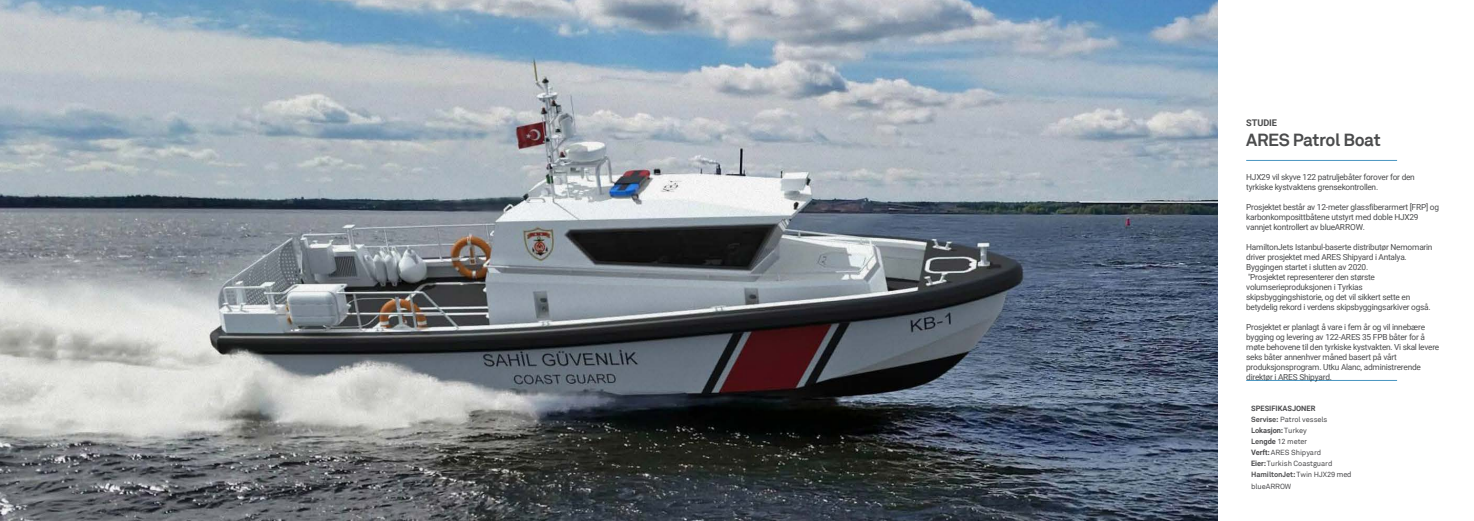
<style>
.page{position:relative;width:1474px;height:521px;background:#fff}
.page>*{position:absolute;margin:0;border:0;box-sizing:border-box;transform-origin:0 0}
.t1{font:700 17.5px "Akkurat";letter-spacing:-.02em;color:#4b4c4d}
.t2{font:700 9.19px "Roboto";letter-spacing:-.01em;color:#4b4c4d}
.t3{font:8.31px/10px "Roboto";letter-spacing:-.03em;color:#4b4c4d}
.t4{font:7.44px/11.2px "Akkurat";letter-spacing:-.01em;color:#4d4d4f}
.t5{font:700 7.44px "Roboto";color:#4d4d4f}
.s1{font-weight:700}
.s2{font-family:"Roboto";font-weight:700}
.s3{font-family:"Akkurat"}
.s4{font-family:"Akkurat";font-weight:400}
.s5{font-family:"Roboto"}
</style>
<div class="page">
<img style="left:0;top:0;width:1217px;height:521px">
<hr style="left:1246px;top:160px;width:150px;height:1px;background:#4794c0">
<hr style="left:1246px;top:380px;width:150px;height:1px;background:#4794c0">
<p class="t2" style="left:1246px;top:117px;width:32px">STUDIE</p>
<p class="t1" style="left:1246px;top:129px;width:136px">ARES Patrol Boat</p>
<p class="t3" style="left:1246px;top:172px;width:170px">HJX29 vil skyve 122 patruljebåter forover for den tyrkiske kystvaktens grensekontrollen.</p>
<p class="t3" style="left:1246px;top:202px;width:194px">Prosjektet består av 12-meter glassfiberarmert [FRP] og karbonkomposittbåtene utstyrt med doble HJX29 vannjet kontrollert av blueARROW.</p>
<p class="t3" style="left:1246px;top:242px;width:188px">HamiltonJets Istanbul-baserte distributør Nemomarin driver prosjektet med ARES Shipyard i Antalya.<br>Byggingen startet i slutten av 2020.<br>"Prosjektet representerer den største volumserieproduksjonen i Tyrkias skipsbyggingshistorie, og det vil sikkert sette en betydelig rekord i verdens skipsbyggingsarkiver også.</p>
<p class="t3" style="left:1246px;top:321px;width:195px">Prosjektet er planlagt å vare i fem år og vil innebære bygging og levering av 122-ARES 35 FPB båter for å møte behovene til den tyrkiske kystvakten. Vi skal levere seks båter annenhver måned basert på vårt produksjonsprogram. Utku Alanc, administrerende direktør i ARES Shipyard.</p>
<p class="t5" style="left:1251px;top:403px;width:66px">SPESIFIKASJONER</p>
<p class="t4" style="left:1251px;top:414px;width:78px"><span class="s1">Servi</span><span class="s2">s</span><span class="s1">e:</span> Patrol vessels</p>
<p class="t5" style="left:1251px;top:425px;width:57px"><span class="s3">Lo</span>kasjon<span class="s3">:</span><span class="s4">Turkey</span></p>
<p class="t4" style="left:1251px;top:436px;width:102px"><span class="s1">Len</span><span class="s2">gde</span> 12 met<span class="s5">er<br></span><span class="s2">Verft</span><span class="s1">:</span>ARES Shipyard<br><span class="s2">Eier</span><span class="s1">:</span>Turkish Coastguard<br><span class="s1">HamiltonJet:</span>Twin HJX29 <span class="s5">med </span>blueARROW</p>
</div>
